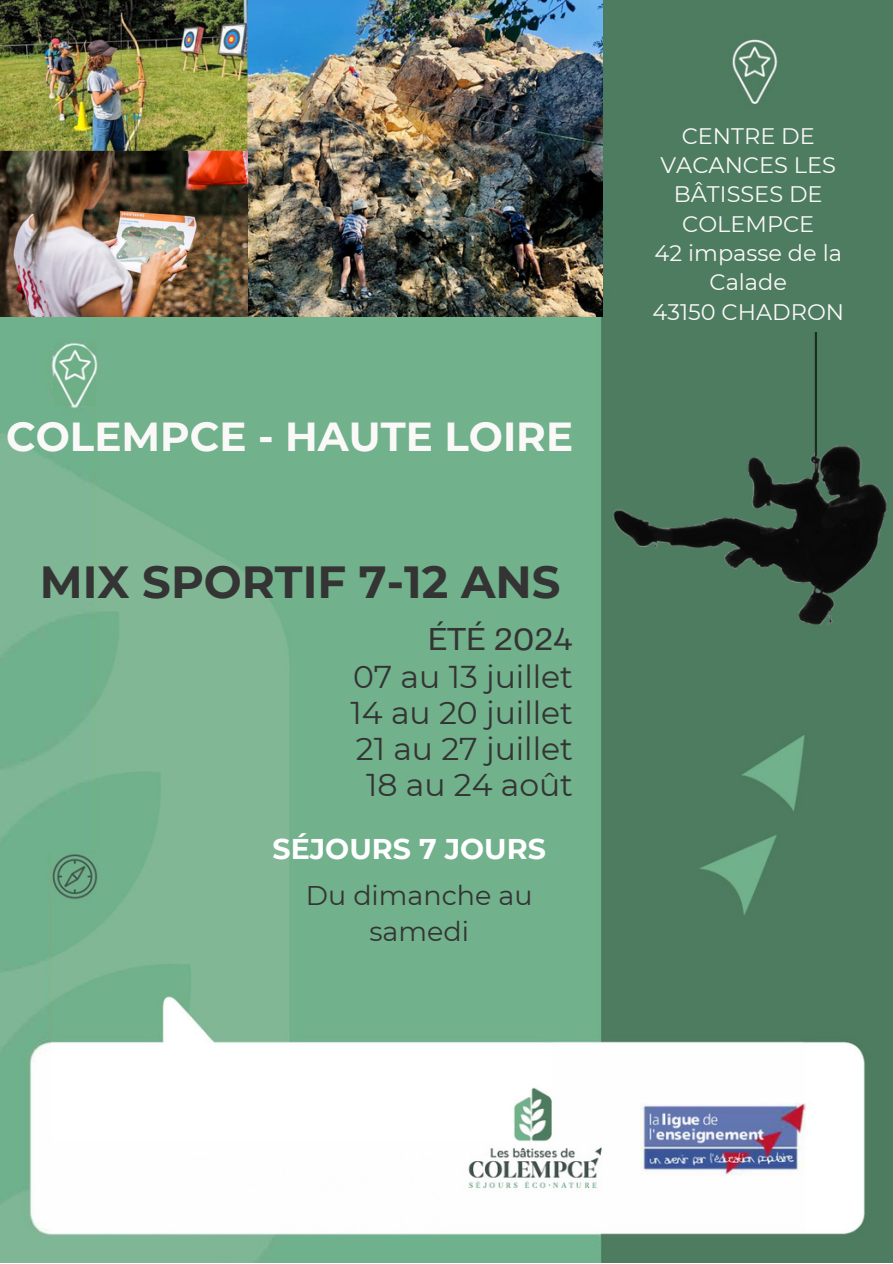
<style>
.page{position:relative;width:893px;height:1264px;background:#fff}
.page>*{position:absolute;margin:0;border:0;box-sizing:border-box;transform-origin:0 0}
.t1{font:700 45px "Montserrat";color:#343434}
.t2{font:700 40.5px "Montserrat";color:#faf9f8}
.t3{font:31.5px/36px "Montserrat";color:#343434;text-align:center}
.t4{font:31.5px "Body Grotesque Fit";color:#343434}
.t5{font:700 28.5px "Montserrat";color:#fff}
.t6{font:27px/36px "Montserrat";color:#343434;text-align:center}
.t7{font:22.5px/29.2px "Montserrat";color:#faf9f8;text-align:center}
</style>
<div class="page">
<img style="left:0;top:0;width:892px;height:1262px">
<img style="left:248px;top:0;width:354px;height:316px">
<img style="left:0;top:0;width:248px;height:316px">
<img style="left:603px;top:333px;width:289px;height:328px">
<p class="t2" style="left:6px;top:412px;width:568px">COLEMPCE - HAUTE LOIRE</p>
<p class="t1" style="left:40px;top:555px;width:522px">MIX SPORTIF 7-12 ANS</p>
<h1 class="t4" style="left:427px;top:620px;width:147px">ÉTÉ 2024</h1>
<h4 class="t3" style="left:350px;top:659px;width:224px">07 au 13 juillet<br>14 au 20 juillet<br>21 au 27 juillet<br>18 au 24 août</h4>
<h5 class="t5" style="left:272px;top:831px;width:275px">SÉJOURS 7 JOURS</h5>
<p class="t6" style="left:306px;top:877px;width:228px">Du dimanche au samedi</p>
<h3 class="t7" style="left:660px;top:121px;width:177px">CENTRE DE<br>VACANCES LES<br>BÂTISSES DE<br>COLEMPCE</h3>
<h6 class="t7" style="left:654px;top:238px;width:189px">42 impasse de la<br>Calade</h6>
<p class="t7" style="left:652px;top:297px;width:193px">43150 CHADRON</p>
</div>
